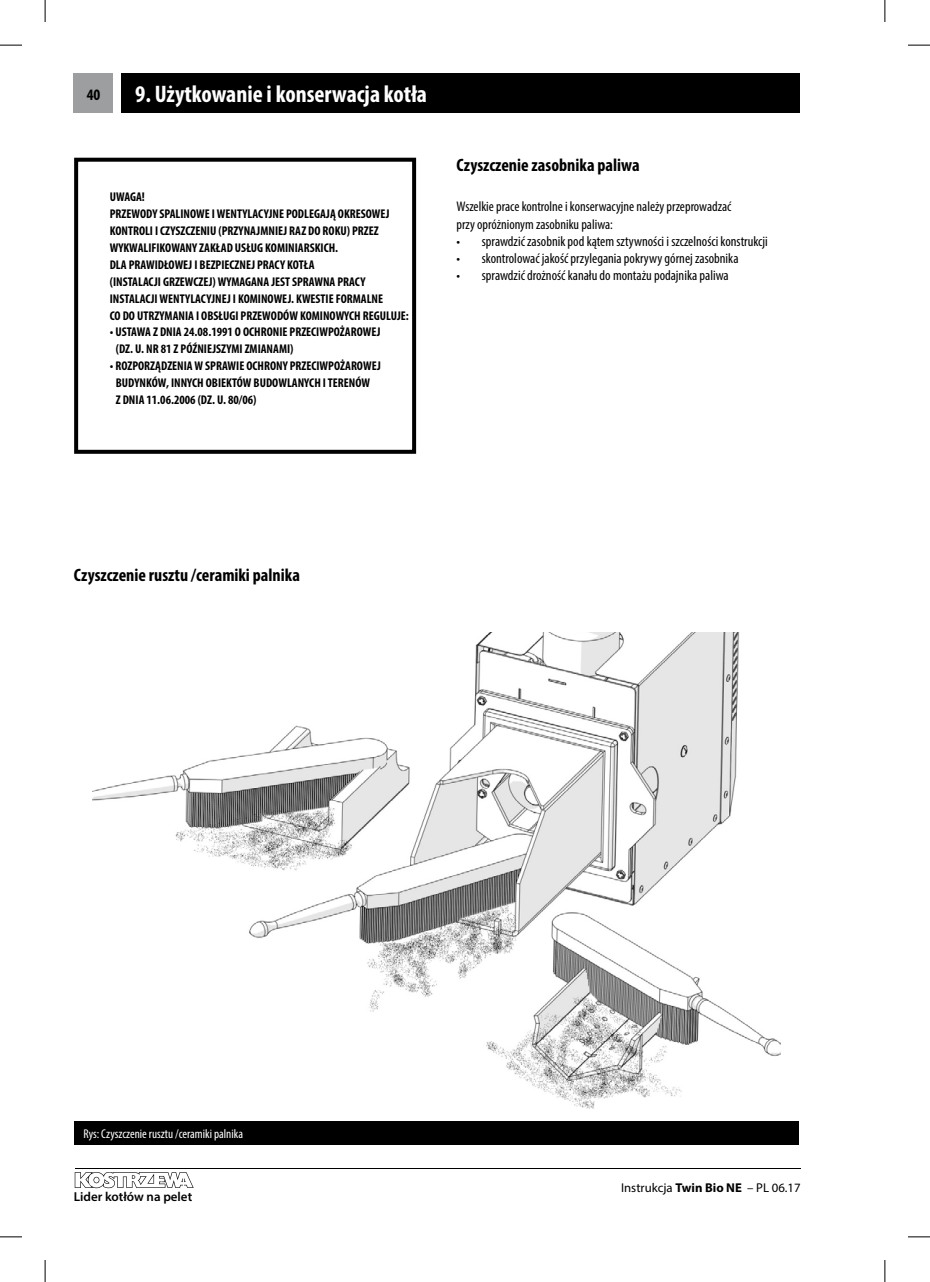
<style>
.page{position:relative;width:930px;height:1282px;background:#fff}
.page>*{position:absolute;margin:0;border:0;box-sizing:border-box;transform-origin:0 0}
.t1{font:700 condensed 24px "Myriad Pro";color:#fff}
.t2{font:700 condensed 18px "Myriad Pro";color:#000}
.t3{font:700 condensed 16px "Myriad Pro";color:#000}
.t4{font:condensed 14.2px "Myriad Pro";color:#000}
.t5{font:condensed 14px/18px "Myriad Pro";color:#000}
.t6{font:600 13px "Myriad Pro";color:#000}
.t7{font:condensed 12.8px "Myriad Pro";color:#fff}
.t8{font:12.8px "Myriad Pro";color:#000}
.t9{font:700 condensed 12.6px/17px "Myriad Pro";color:#000}
.s1{font-weight:700}
</style>
<div class="page">
<svg style="left:45px;top:0;width:1px;height:22px"></svg>
<svg style="left:884px;top:1260px;width:1px;height:21px"></svg>
<svg style="left:908px;top:45px;width:22px;height:1px"></svg>
<svg style="left:0;top:1236px;width:22px;height:1px"></svg>
<svg style="left:0;top:45px;width:22px;height:1px"></svg>
<svg style="left:908px;top:1236px;width:22px;height:1px"></svg>
<svg style="left:884px;top:0;width:1px;height:22px"></svg>
<svg style="left:45px;top:1260px;width:1px;height:21px"></svg>
<div style="left:74px;top:74px;width:39px;height:39px;background:#9c9e9f"></div>
<hr style="left:75px;top:1167px;width:725px;height:1px;background:#000">
<svg style="left:75px;top:1172px;width:119px;height:16px"></svg>
<div style="left:74px;top:158px;width:342px;height:296px;background:#fff;border:4px solid #000"></div>
<img style="left:92px;top:632px;width:688px;height:476px">
<div style="left:121px;top:74px;width:678px;height:39px;background:#000"></div>
<div style="left:74px;top:1120px;width:724px;height:24px;background:#000"></div>
<p class="t3" style="left:87px;top:84px;width:15px">40</p>
<h1 class="t1" style="left:135px;top:79px;width:293px">9. Użytkowanie i konserwacja kotła</h1>
<p class="t9" style="left:110px;top:188px;width:300px">UWAGA!<br>PRZEWODY SPALINOWE I WENTYLACYJNE PODLEGAJĄ OKRESOWEJ KONTROLI I CZYSZCZENIU (PRZYNAJMNIEJ RAZ DO ROKU) PRZEZ WYKWALIFIKOWANY ZAKŁAD USŁUG KOMINIARSKICH.<br>DLA PRAWIDŁOWEJ I BEZPIECZNEJ PRACY KOTŁA<br>(INSTALACJI GRZEWCZEJ) WYMAGANA JEST SPRAWNA PRACY INSTALACJI WENTYLACYJNEJ I KOMINOWEJ. KWESTIE FORMALNE<br>CO DO UTRZYMANIA I OBSŁUGI PRZEWODÓW KOMINOWYCH REGULUJE:</p>
<p class="t9" style="left:116px;top:323px;width:266px;text-indent:-6px">• USTAWA Z DNIA 24.08.1991 O OCHRONIE PRZECIWPOŻAROWEJ (DZ. U. NR 81 Z PÓŹNIEJSZYMI ZMIANAMI)</p>
<p class="t9" style="left:116px;top:357px;width:266px;text-indent:-6px">• ROZPORZĄDZENIA W SPRAWIE OCHRONY PRZECIWPOŻAROWEJ<br>BUDYNKÓW, INNYCH OBIEKTÓW BUDOWLANYCH I TERENÓW<br>Z DNIA 11.06.2006 (DZ. U. 80/06)</p>
<h2 class="t2" style="left:456px;top:154px;width:185px">Czyszczenie zasobnika paliwa</h2>
<p class="t5" style="left:456px;top:197px;width:276px">Wszelkie prace kontrolne i konserwacyjne należy przeprowadzać przy opróżnionym zasobniku paliwa:</p>
<p class="t4" style="left:456px;top:232px;width:313px">• sprawdzić zasobnik pod kątem sztywności i szczelności konstrukcji</p>
<p class="t4" style="left:456px;top:250px;width:283px">• skontrolować jakość przylegania pokrywy górnej zasobnika</p>
<p class="t4" style="left:456px;top:267px;width:274px">• sprawdzić drożność kanału do montażu podajnika paliwa</p>
<h2 class="t2" style="left:74px;top:563px;width:228px">Czyszczenie rusztu /ceramiki palnika</h2>
<p class="t7" style="left:83px;top:1126px;width:161px">Rys: Czyszczenie rusztu /ceramiki palnika</p>
<p class="t6" style="left:74px;top:1188px;width:120px">Lider kotłów na pelet</p>
<p class="t8" style="left:621px;top:1180px;width:181px">Instrukcja <span class="s1">Twin Bio NE</span> – PL 06.17</p>
</div>
